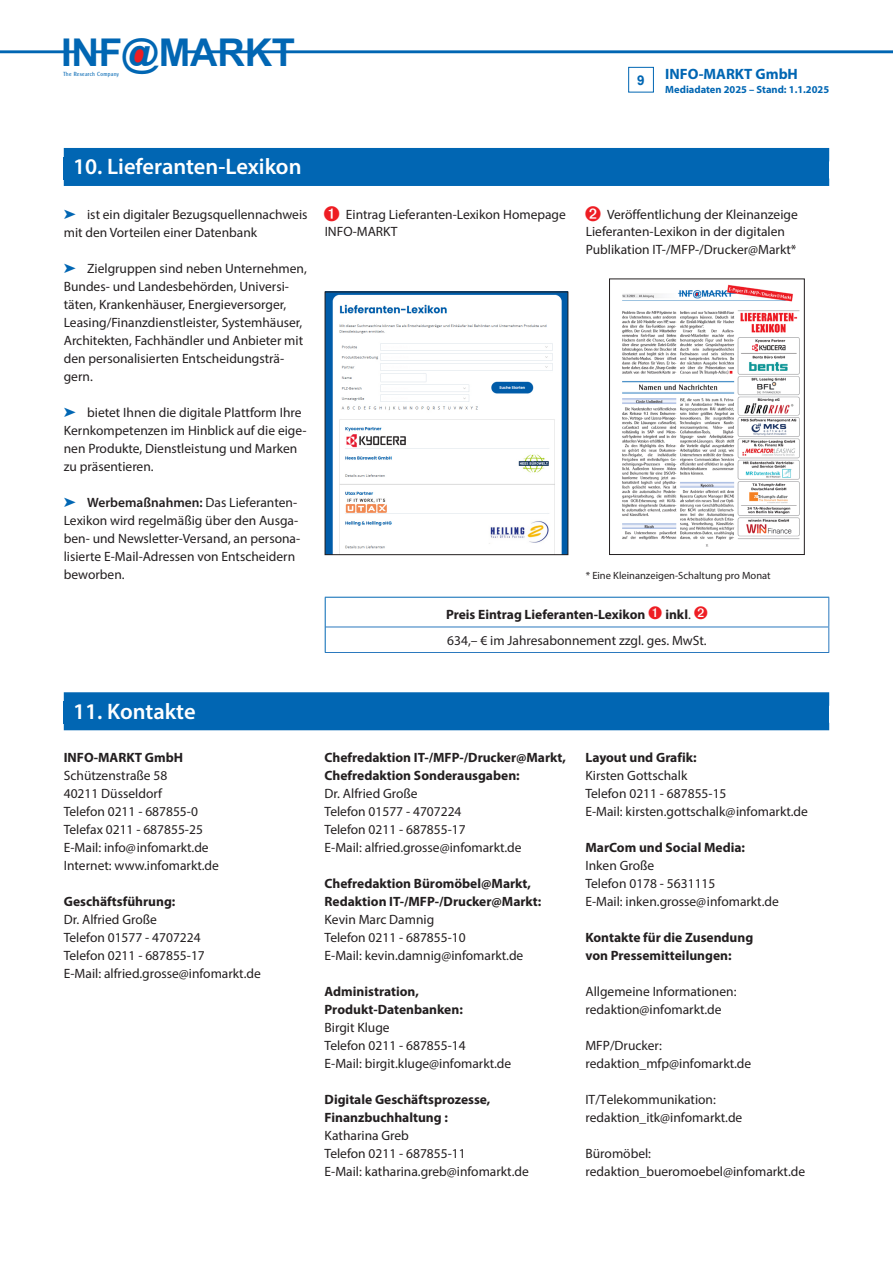
<style>
.page{position:relative;width:893px;height:1263px;background:#fff}
.page>*{position:absolute;margin:0;border:0;box-sizing:border-box;transform-origin:0 0}
.t1{font:700 38.4px "Arial";letter-spacing:-.005em;color:#0166b3}
.t2{font:600 22.5px "Myriad Pro";color:#fff}
.t3{font:700 15px "Myriad Pro";color:#0166b3}
.t4{font:13.5px/18px "Myriad Pro";color:#231f20}
.t5{font:700 13.5px/18px "Myriad Pro";color:#231f20}
.t6{font:700 13.5px "Arial";color:#0166b3}
.t7{font:10.5px "Myriad Pro";color:#231f20}
.t8{font:700 10.5px "Myriad Pro";color:#0166b3}
.t9{font:5.7px "Cleargothic";letter-spacing:.06em;color:#0166b3;scale:.9 1}
.s1{font-size:38.25px}
.s2{color:#0166b3}
.s3{color:#ee1d23}
.s4{font-weight:600}
.s5{font-weight:700}
</style>
<div class="page">
<div style="left:628px;top:67px;width:26px;height:25px;border:1px solid #0166b3"></div>
<hr style="left:0;top:50px;width:76px;height:3px;background:#0166b3">
<svg style="left:185px;top:50px;width:13px;height:3px"></svg>
<hr style="left:92px;top:50px;width:14px;height:3px;background:#0166b3">
<hr style="left:208px;top:50px;width:16px;height:3px;background:#0166b3">
<hr style="left:235px;top:50px;width:16px;height:3px;background:#0166b3">
<hr style="left:261px;top:50px;width:632px;height:3px;background:#0166b3">
<svg style="left:131px;top:47px;width:15px;height:18px"></svg>
<div style="left:64px;top:157px;width:765px;height:23px;background:#0166b3"></div>
<div style="left:64px;top:148px;width:765px;height:13px;background:#0166b3"></div>
<div style="left:64px;top:178px;width:765px;height:8px;background:#0166b3"></div>
<img style="left:622px;top:284px;width:178px;height:263px">
<div style="left:609px;top:279px;width:196px;height:276px;border:1px solid #231f20"></div>
<img style="left:327px;top:294px;width:239px;height:259px">
<div style="left:64px;top:702px;width:765px;height:22px;background:#0166b3"></div>
<div style="left:64px;top:692px;width:765px;height:14px;background:#0166b3"></div>
<div style="left:64px;top:723px;width:765px;height:7px;background:#0166b3"></div>
<hr style="left:325px;top:652px;width:504px;height:1px;background:#2b79be">
<svg style="left:325px;top:597px;width:504px;height:55px"></svg>
<h1 class="t1" style="left:61px;top:26px;width:236px">INF<span class="s1">@</span>MARKT</h1>
<p class="t9" style="left:64px;top:70px;width:63px">The Research Company</p>
<p class="t6" style="left:637px;top:71px;width:9px">9</p>
<p class="t3" style="left:665px;top:65px;width:134px">INFO-MARKT GmbH</p>
<p class="t8" style="left:665px;top:82px;width:165px">Mediadaten 2025 – Stand: 1.1.2025</p>
<h2 class="t2" style="left:73px;top:152px;width:230px">10. Lieferanten-Lexikon</h2>
<p class="t4" style="left:325px;top:206px;width:243px;line-height:17.2px;text-indent:-261px"><span class="s2">➤</span> ist ein digitaler Bezugsquellennachweis <span class="s3">➊</span> Eintrag Lieferanten-Lexikon Homepage<br>INFO-MARKT</p>
<p class="t4" style="left:586px;top:205px;width:214px;text-indent:21px">Veröffentlichung der Kleinanzeige<br>Lieferanten-Lexikon in der digitalen<br>Publikation IT-/MFP-/Drucker@Markt*</p>
<p class="t4" style="left:64px;top:223px;width:195px">mit den Vorteilen einer Datenbank</p>
<p class="t4" style="left:64px;top:259px;width:245px"><span class="s2">➤</span> Zielgruppen sind neben Unternehmen, Bundes- und Landesbehörden, Universi&shy;täten, Krankenhäuser, Energieversorger, Leasing/Finanzdienstleister, Systemhäuser, Architekten, Fachhändler und Anbieter mit den personalisierten Entscheidungsträ&shy;gern.</p>
<p class="t4" style="left:64px;top:403px;width:244px"><span class="s2">➤</span> bietet Ihnen die digitale Plattform Ihre Kernkompetenzen im Hinblick auf die eige&shy;nen Produkte, Dienstleistung und Marken zu präsentieren.</p>
<p class="t4" style="left:64px;top:493px;width:238px"><span class="s2">➤</span> <span class="s4">Werbemaßnahmen:</span> Das Lieferanten-Lexikon wird regelmäßig über den Ausga&shy;ben- und Newsletter-Versand, an persona&shy;lisierte E-Mail-Adressen von Entscheidern beworben.</p>
<p class="t7" style="left:586px;top:569px;width:186px">* Eine Kleinanzeigen-Schaltung pro Monat</p>
<h2 class="t2" style="left:73px;top:697px;width:124px">11. Kontakte</h2>
<p class="t5" style="left:64px;top:748px;width:121px">INFO-MARKT GmbH</p>
<p class="t4" style="left:64px;top:766px;width:157px">Schützenstraße 58<br>40211 Düsseldorf<br>Telefon 0211 - 687855-0<br>Telefax 0211 - 687855-25<br>E-Mail: info@infomarkt.de<br>Internet: www.infomarkt.de</p>
<p class="t5" style="left:64px;top:892px;width:113px">Geschäftsführung:</p>
<p class="t4" style="left:64px;top:910px;width:199px">Dr. Alfried Große<br>Telefon 01577 - 4707224<br>Telefon 0211 - 687855-17<br>E-Mail: alfried.grosse@infomarkt.de</p>
<p class="t4" style="left:446px;top:602px;width:263px;line-height:25.5px"><span class="s5">Preis Eintrag Lieferanten-Lexikon</span> <span class="s3">➊</span> <span class="s5">inkl</span>. <span class="s3">➋<br></span>634,– € im Jahresabonnement zzgl. ges. MwSt.</p>
<p class="t5" style="left:325px;top:748px;width:243px">Chefredaktion IT-/MFP-/Drucker@Markt,<br>Chefredaktion Sonderausgaben:</p>
<p class="t4" style="left:325px;top:784px;width:199px">Dr. Alfried Große<br>Telefon 01577 - 4707224<br>Telefon 0211 - 687855-17<br>E-Mail: alfried.grosse@infomarkt.de</p>
<p class="t5" style="left:325px;top:874px;width:218px">Chefredaktion Büromöbel@Markt,<br>Redaktion IT-/MFP-/Drucker@Markt:</p>
<p class="t4" style="left:325px;top:910px;width:200px">Kevin Marc Damnig<br>Telefon 0211 - 687855-10<br>E-Mail: kevin.damnig@infomarkt.de</p>
<p class="t5" style="left:325px;top:982px;width:140px">Administration,<br>Produkt-Datenbanken:</p>
<p class="t4" style="left:325px;top:1018px;width:188px">Birgit Kluge<br>Telefon 0211 - 687855-14<br>E-Mail: birgit.kluge@infomarkt.de</p>
<p class="t5" style="left:325px;top:1090px;width:167px">Digitale Geschäftsprozesse,<br>Finanzbuchhaltung :</p>
<p class="t4" style="left:325px;top:1126px;width:206px">Katharina Greb<br>Telefon 0211 - 687855-11<br>E-Mail: katharina.greb@infomarkt.de</p>
<p class="t5" style="left:585px;top:748px;width:113px">Layout und Grafik:</p>
<p class="t4" style="left:585px;top:766px;width:224px">Kirsten Gottschalk<br>Telefon 0211 - 687855-15<br>E-Mail: kirsten.gottschalk@infomarkt.de</p>
<p class="t5" style="left:585px;top:838px;width:161px">MarCom und Social Media:</p>
<p class="t4" style="left:585px;top:856px;width:195px">Inken Große<br>Telefon 0178 - 5631115<br>E-Mail: inken.grosse@infomarkt.de</p>
<p class="t5" style="left:585px;top:928px;width:169px">Kontakte für die Zusendung von Pressemitteilungen:</p>
<p class="t4" style="left:585px;top:982px;width:153px">Allgemeine Informationen: redaktion@infomarkt.de</p>
<p class="t4" style="left:585px;top:1036px;width:167px">MFP/Drucker: redaktion_mfp@infomarkt.de</p>
<p class="t4" style="left:585px;top:1090px;width:158px">IT/Telekommunikation: redaktion_itk@infomarkt.de</p>
<p class="t4" style="left:585px;top:1144px;width:221px">Büromöbel: redaktion_bueromoebel@infomarkt.de</p>
</div>
